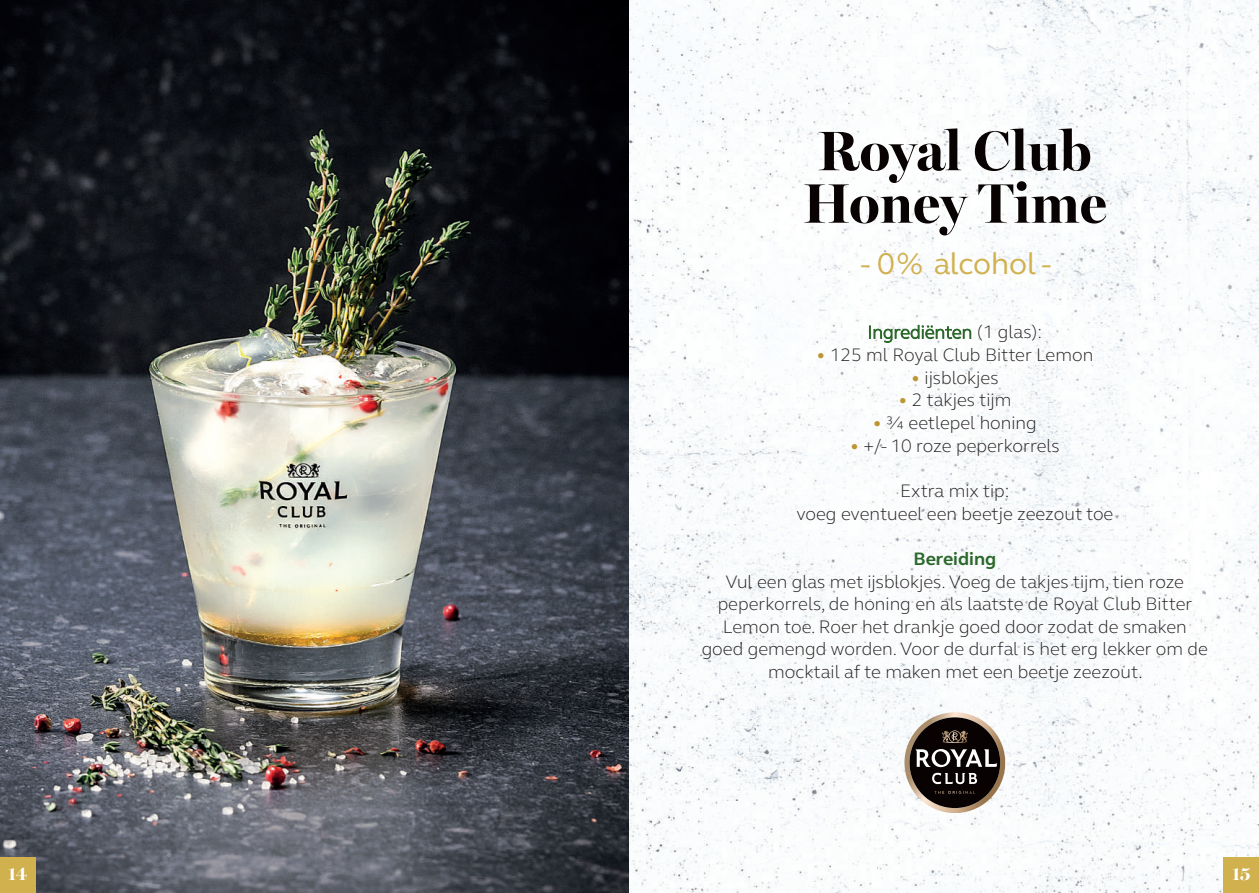
<style>
.page{position:relative;width:1259px;height:893px;background:#fff}
.page>*{position:absolute;margin:0;border:0;box-sizing:border-box;transform-origin:0 0}
.t1{font:700 55.95px/52.5px "Miller Banner";letter-spacing:.01em;color:#080302}
.t2{font:30.9px "FS Elliot Pro";letter-spacing:-.005em;color:#d1b04e}
.t3{font:700 19.5px "Miller Banner";color:#fff}
.t4{font:300 18.6px/22.6px "FS Elliot Pro";color:#231f20;text-align:center}
.t5{font:300 18.6px "FS Elliot Pro";color:#2b682b}
.t6{font:700 18.6px "FS Elliot Pro";color:#2b682b}
.s1{color:#231f20}
.s2{color:#bb9632}
</style>
<div class="page">
<img style="left:0;top:0;width:1259px;height:893px">
<svg style="left:869px;top:324px;width:102px;height:19px"></svg>
<svg style="left:904px;top:712px;width:101px;height:101px"></svg>
<div style="left:1223px;top:857px;width:36px;height:36px;background:#d1b04e"></div>
<div style="left:0;top:857px;width:35px;height:36px;background:#d1b04e"></div>
<h1 class="t1" style="left:803px;top:124px;width:305px">Royal Club<br>Honey Time</h1>
<h2 class="t2" style="left:860px;top:243px;width:193px">- 0% alcohol -</h2>
<p class="t5" style="left:867px;top:320px;width:176px">Ingrediënten <span class="s1">(1 glas):</span></p>
<p class="t4" style="left:816px;top:343px;width:278px"><span class="s2">•</span> 125 ml Royal Club Bitter Lemon</p>
<p class="t4" style="left:911px;top:365px;width:89px"><span class="s2">•</span> ijsblokjes</p>
<p class="t4" style="left:898px;top:388px;width:115px"><span class="s2">•</span> 2 takjes tijm</p>
<p class="t4" style="left:873px;top:411px;width:165px"><span class="s2">•</span> ¾ eetlepel honing</p>
<p class="t4" style="left:850px;top:433px;width:211px"><span class="s2">•</span> +/- 10 roze peperkorrels</p>
<p class="t4" style="left:796px;top:479px;width:318px">Extra mix tip:<br>voeg eventueel een beetje zeezout toe</p>
<p class="t6" style="left:913px;top:546px;width:84px">Bereiding</p>
<p class="t4" style="left:701px;top:569px;width:508px">Vul een glas met ijsblokjes. Voeg de takjes tijm, tien roze peperkorrels, de honing en als laatste de Royal Club Bitter Lemon toe. Roer het drankje goed door zodat de smaken goed gemengd worden. Voor de durfal is het erg lekker om de mocktail af te maken met een beetje zeezout.</p>
<p class="t3" style="left:8px;top:861px;width:21px">14</p>
<p class="t3" style="left:1231px;top:861px;width:20px">15</p>
</div>
